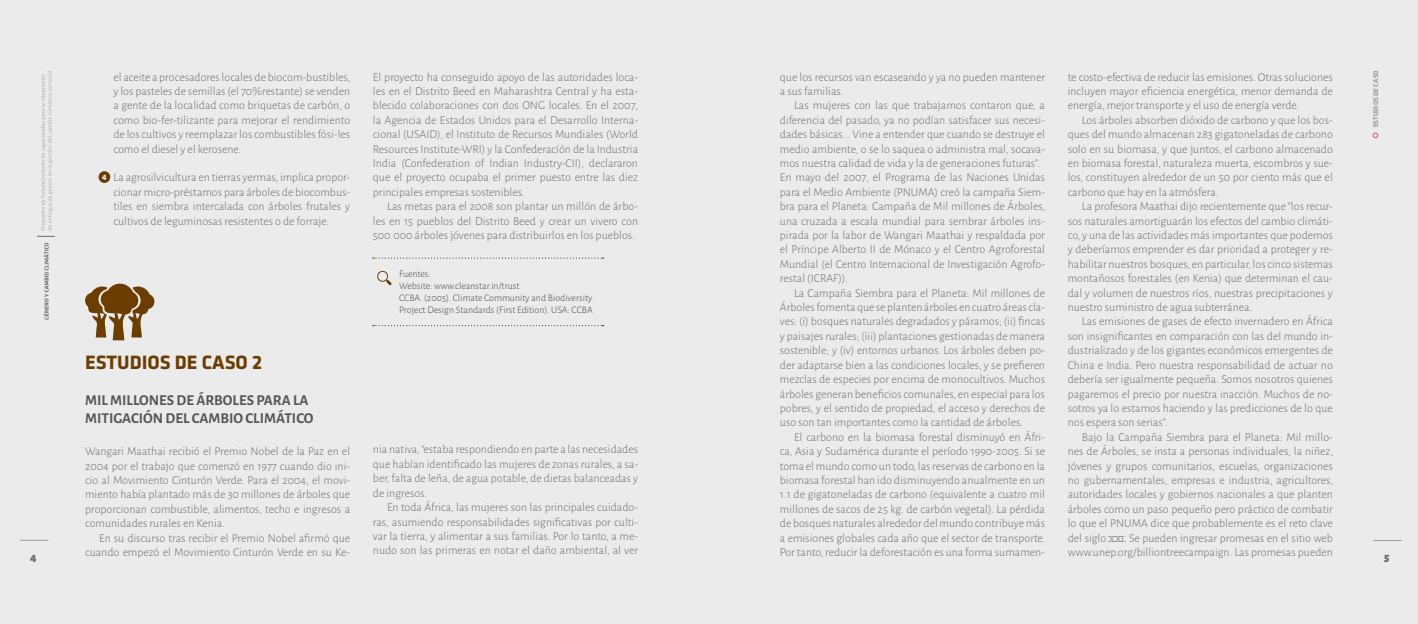
<style>
.page{position:relative;width:1418px;height:624px;background:#fff}
.page>*{position:absolute;margin:0;border:0;box-sizing:border-box;transform-origin:0 0}
.t1{font:700 20px "Klavika";color:#6b3d00}
.t2{font:700 15px/18px "Alegreya Sans";color:#575756}
.t3{font:300 12px/14.4px "Alegreya Sans";color:#706f6f;text-align:justify}
.t4{font:900 12px "Alegreya Sans";color:#706f6f}
.t5{font:300 10px/12px "Alegreya Sans";color:#4a4a49}
.t6{font:700 8px "Klavika";color:#fff}
.t7{font:700 7px "Klavika";color:#9d9d9c}
</style>
<div class="page">
<div style="left:0;top:0;width:1417px;height:624px;background:#ebebeb"></div>
<svg style="left:20px;top:539px;width:28px;height:1px"></svg>
<svg style="left:1373px;top:540px;width:28px;height:1px"></svg>
<svg style="left:1372px;top:132px;width:6px;height:6px"></svg>
<svg style="left:41px;top:71px;width:12px;height:159px"></svg>
<svg style="left:43px;top:243px;width:6px;height:77px"></svg>
<svg style="left:37px;top:236px;width:18px;height:1px"></svg>
<div style="left:99px;top:171px;width:11px;height:12px;background:#6b3d00;border-radius:50%"></div>
<svg style="left:377px;top:270px;width:14px;height:15px"></svg>
<svg style="left:373px;top:257px;width:230px;height:1px"></svg>
<svg style="left:373px;top:325px;width:230px;height:1px"></svg>
<svg style="left:85px;top:283px;width:70px;height:57px"></svg>
<p class="t7" style="left:1371px;top:127px;width:58px;rotate:-90deg">ESTUDIOS DE CASO</p>
<p class="t3" style="left:1067px;top:69px;width:267px">te costo-efectiva de reducir las emisiones. Otras soluciones incluyen mayor eficiencia energética, menor demanda de energía, mejor transporte y el uso de energía verde.</p>
<p class="t3" style="left:1067px;top:112px;width:267px;text-indent:14px">Los árboles absorben dióxido de carbono y que los bos&shy;ques del mundo almacenan 283 gigatoneladas de carbono solo en su biomasa, y que juntos, el carbono almacenado en biomasa forestal, naturaleza muerta, escombros y sue&shy;los, constituyen alrededor de un 50 por ciento más que el carbono que hay en la atmósfera.</p>
<p class="t3" style="left:1067px;top:199px;width:267px;text-indent:14px">La profesora Maathai dijo recientemente que “los recur&shy;sos naturales amortiguarán los efectos del cambio climáti&shy;co, y una de las actividades más importantes que podemos y deberíamos emprender es dar prioridad a proteger y re&shy;habilitar nuestros bosques, en particular, los cinco sistemas montañosos forestales (en Kenia) que determinan el cau&shy;dal y volumen de nuestros ríos, nuestras precipitaciones y nuestro suministro de agua subterránea.</p>
<p class="t3" style="left:1067px;top:314px;width:267px;text-indent:14px">Las emisiones de gases de efecto invernadero en África son insignificantes en comparación con las del mundo in&shy;dustrializado y de los gigantes económicos emergentes de China e India. Pero nuestra responsabilidad de actuar no debería ser igualmente pequeña. Somos nosotros quienes pagaremos el precio por nuestra inacción. Muchos de no&shy;sotros ya lo estamos haciendo y las predicciones de lo que nos espera son serias”.</p>
<p class="t3" style="left:1067px;top:429px;width:267px;text-indent:14px">Bajo la Campaña Siembra para el Planeta: Mil millo&shy;nes de Árboles, se insta a personas individuales, la niñez, jóvenes y grupos comunitarios, escuelas, organizaciones no gubernamentales, empresas e industria, agricultores, autoridades locales y gobiernos nacionales a que planten árboles como un paso pequeño pero práctico de combatir lo que el PNUMA dice que probablemente es el reto clave del siglo XXI. Se pueden ingresar promesas en el sitio web www.unep.org/billiontreecampaign. Las promesas pueden</p>
<p class="t3" style="left:780px;top:69px;width:267px">que los recursos van escaseando y ya no pueden mantener a sus familias.</p>
<p class="t3" style="left:780px;top:98px;width:267px;text-align:left;text-indent:14px">Las mujeres con las que trabajamos contaron que, a diferencia del pasado, ya no podían satisfacer sus necesi&shy;dades básicas... Vine a entender que cuando se destruye el medio ambiente, o se lo saquea o administra mal, socava&shy;mos nuestra calidad de vida y la de generaciones futuras”.<br>En mayo del 2007, el Programa de las Naciones Unidas para el Medio Ambiente (PNUMA) creó la campaña Siem&shy;bra para el Planeta: Campaña de Mil millones de Árboles, una cruzada a escala mundial para sembrar árboles ins&shy;pirada por la labor de Wangari Maathai y respaldada por el Príncipe Alberto II de Mónaco y el Centro Agroforestal Mundial (el Centro Internacional de Investigación Agrofo&shy;restal (ICRAF)).</p>
<p class="t3" style="left:780px;top:285px;width:267px;text-indent:14px">La Campaña Siembra para el Planeta: Mil millones de Árboles fomenta que se planten árboles en cuatro áreas cla&shy;ves: (i) bosques naturales degradados y páramos; (ii) fincas y paisajes rurales; (iii) plantaciones gestionadas de manera sostenible; y (iv) entornos urbanos. Los árboles deben po&shy;der adaptarse bien a las condiciones locales, y se prefieren mezclas de especies por encima de monocultivos. Muchos árboles generan beneficios comunales, en especial para los pobres, y el sentido de propiedad, el acceso y derechos de uso son tan importantes como la cantidad de árboles.</p>
<p class="t3" style="left:780px;top:429px;width:267px;text-indent:14px">El carbono en la biomasa forestal disminuyó en Áfri&shy;ca, Asia y Sudamérica durante el período 1990-2005. Si se toma el mundo como un todo, las reservas de carbono en la biomasa forestal han ido disminuyendo anualmente en un 1.1 de gigatoneladas de carbono (equivalente a cuatro mil millones de sacos de 25 kg. de carbón vegetal). La pérdida de bosques naturales alrededor del mundo contribuye más a emisiones globales cada año que el sector de transporte.<br>Por tanto, reducir la deforestación es una forma sumamen-</p>
<p class="t3" style="left:373px;top:69px;width:267px">El proyecto ha conseguido apoyo de las autoridades loca&shy;les en el Distrito Beed en Maharashtra Central y ha esta&shy;blecido colaboraciones con dos ONG locales. En el 2007, la Agencia de Estados Unidos para el Desarrollo Interna&shy;cional (USAID), el Instituto de Recursos Mundiales (World Resources Institute-WRI) y la Confederacíón de la Industria India (Confederation of Indian Industry-CII), declararon que el proyecto ocupaba el primer puesto entre las diez principales empresas sostenibles.</p>
<p class="t3" style="left:373px;top:199px;width:267px;text-indent:14px">Las metas para el 2008 son plantar un millón de árbo&shy;les en 15 pueblos del Distrito Beed y crear un vivero con 500.000 árboles jóvenes para distribuirlos en los pueblos.</p>
<p class="t3" style="left:113px;top:69px;width:238px">el aceite a procesadores locales de biocom-bustibles, y los pasteles de semillas (el 70%restante) se venden a gente de la localidad como briquetas de carbón, o como bio-fer-tilizante para mejorar el rendimiento de los cultivos y reemplazar los combustibles fósi-les como el diesel y el kerosene.</p>
<p class="t3" style="left:113px;top:170px;width:238px">La agrosilvicultura en tierras yermas, implica propor&shy;cionar micro-préstamos para árboles de biocombus&shy;tiles en siembra intercalada con árboles frutales y cultivos de leguminosas resistentes o de forraje.</p>
<p class="t6" style="left:102px;top:173px;width:6px">4</p>
<p class="t5" style="left:399px;top:268px;width:195px">Fuentes:<br>Website: www.cleanstar.in/trust<br>CCBA. (2005). Climate Community and Biodiversity Project Design Standards (First Edition). USA: CCBA</p>
<h1 class="t1" style="left:85px;top:351px;width:179px">ESTUDIOS DE CASO 2</h1>
<p class="t2" style="left:85px;top:390px;width:230px">MIL MILLONES DE ÁRBOLES PARA LA<br>MITIGACIÓN DEL CAMBIO CLIMÁTICO</p>
<p class="t3" style="left:85px;top:443px;width:267px">Wangari Maathai recibió el Premio Nobel de la Paz en el 2004 por el trabajo que comenzó en 1977 cuando dio ini&shy;cio al Movimiento Cinturón Verde. Para el 2004, el movi&shy;miento había plantado más de 30 millones de árboles que proporcionan combustible, alimentos, techo e ingresos a comunidades rurales en Kenia.</p>
<p class="t3" style="left:85px;top:530px;width:267px;text-align:right">En su discurso tras recibir el Premio Nobel afirmó que cuando empezó el Movimiento Cinturón Verde en su Ke-</p>
<p class="t3" style="left:373px;top:442px;width:267px">nia nativa, “estaba respondiendo en parte a las necesidades que habían identificado las mujeres de zonas rurales, a sa&shy;ber, falta de leña, de agua potable, de dietas balanceadas y de ingresos.</p>
<p class="t3" style="left:373px;top:499px;width:267px;text-indent:14px">En toda África, las mujeres son las principales cuidado&shy;ras, asumiendo responsabilidades significativas por culti&shy;var la tierra, y alimentar a sus familias. Por lo tanto, a me&shy;nudo son las primeras en notar el daño ambiental, al ver</p>
<p class="t4" style="left:30px;top:548px;width:8px">4</p>
<p class="t4" style="left:1383px;top:548px;width:7px">5</p>
</div>
